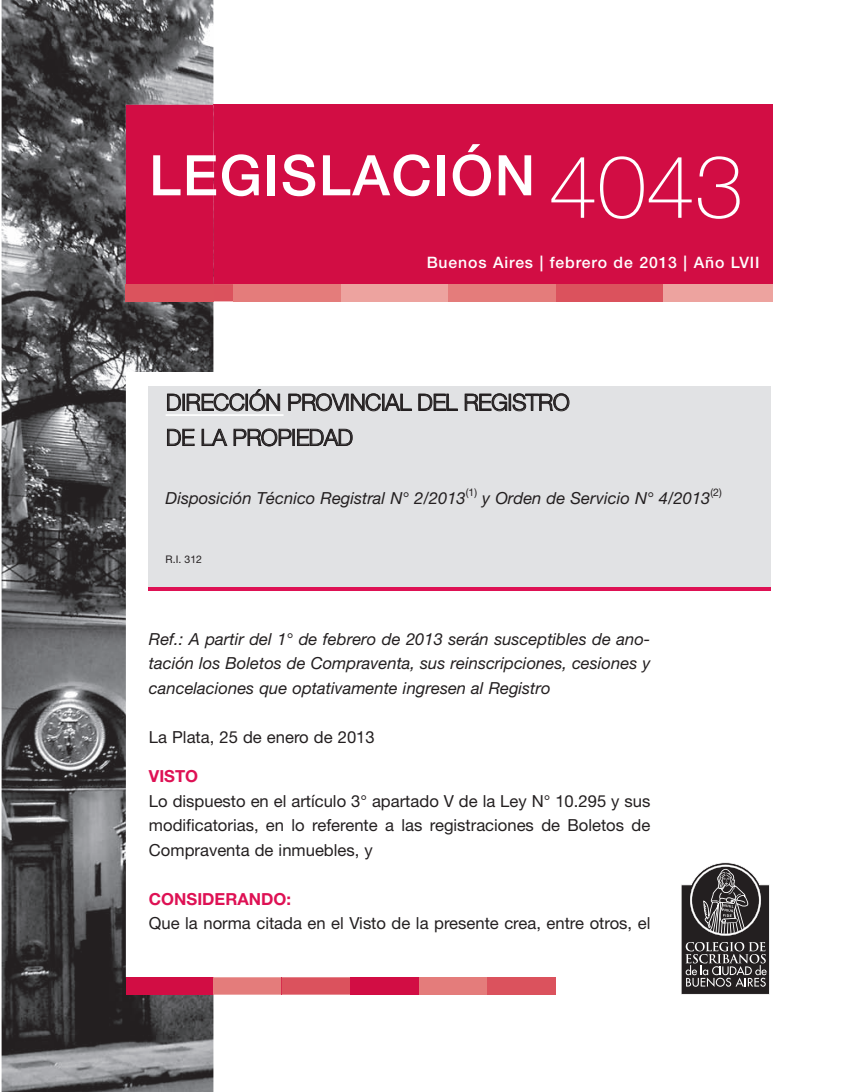
<style>
.page{position:relative;width:844px;height:1092px;background:#fff}
.page>*{position:absolute;margin:0;border:0;box-sizing:border-box;transform-origin:0 0}
.t1{font:500 56px "Helvetica Neue";letter-spacing:.03em;color:#fff}
.t2{font:300 22.75px/35px "Helvetica Neue";letter-spacing:-.015em;color:#231f20}
.t3{font:italic 16.62px/24.5px "Helvetica Neue";color:#231f20;text-align:justify}
.t4{font:16.62px/24.5px "Helvetica Neue";color:#231f20;text-align:justify}
.t5{font:700 16.62px "Helvetica Neue";color:#de1154}
.t6{font:500 15.75px "Helvetica Neue";letter-spacing:.055em;color:#fff}
.t7{font:10.5px "Helvetica Neue";color:#231f20}
.s1{font-weight:100;font-size:87.5px}
</style>
<div class="page">
<img style="left:2px;top:0;width:211px;height:1091px">
<div style="left:126px;top:372px;width:423px;height:605px;background:#fff"></div>
<div style="left:126px;top:977px;width:87px;height:17px;background:#d20d44"></div>
<div style="left:418px;top:977px;width:68px;height:17px;background:#e47c7b"></div>
<svg style="left:213px;top:977px;width:137px;height:17px;background:#df696e"></svg>
<div style="left:350px;top:977px;width:68px;height:17px;background:#d20d44"></div>
<div style="left:486px;top:977px;width:69px;height:17px;background:#db525d"></div>
<svg style="left:681px;top:862px;width:88px;height:132px;background:#5d5a5a"></svg>
<div style="left:213px;top:105px;width:559px;height:179px;background:#d20d44"></div>
<div style="left:126px;top:105px;width:87px;height:179px;background:#d20d44"></div>
<div style="left:213px;top:284px;width:20px;height:17px;background:#db525d"></div>
<img style="left:126px;top:284px;width:87px;height:17px">
<div style="left:233px;top:284px;width:108px;height:17px;background:#e47c7b"></div>
<div style="left:341px;top:284px;width:107px;height:17px;background:#eda39f"></div>
<div style="left:448px;top:284px;width:107px;height:17px;background:#e47c7b"></div>
<div style="left:555px;top:284px;width:108px;height:17px;background:#db525d"></div>
<div style="left:663px;top:284px;width:109px;height:17px;background:#eda39f"></div>
<div style="left:149px;top:386px;width:621px;height:201px;background:#e1e2e4"></div>
<hr style="left:166px;top:414px;width:117px;height:2px;background:#fff">
<hr style="left:149px;top:587px;width:621px;height:3px;background:#de1154">
<h1 class="t1" style="left:149px;top:155px;width:596px">LEGISLACIÓN <span class="s1">4043</span></h1>
<p class="t6" style="left:426px;top:256px;width:334px">Buenos Aires | febrero de 2013 | Año LVII</p>
<h2 class="t2" style="left:166px;top:387px;width:405px">DIRECCIÓN PROVINCIAL DEL REGISTRO<br>DE LA PROPIEDAD</h2>
<p class="t3" style="left:166px;top:487px;width:302px">Disposición Técnico Registral N° 2/2013</p>
<p class="t7" style="left:466px;top:489px;width:13px">(1)</p>
<p class="t3" style="left:482px;top:487px;width:230px">y Orden de Servicio N° 4/2013</p>
<p class="t7" style="left:710px;top:489px;width:13px">(2)</p>
<p class="t7" style="left:166px;top:555px;width:38px">R.I. 312</p>
<p class="t3" style="left:149px;top:628px;width:503px">Ref.: A partir del 1° de febrero de 2013 serán susceptibles de ano&shy;tación los Boletos de Compraventa, sus reinscripciones, cesiones y cancelaciones que optativamente ingresen al Registro</p>
<p class="t4" style="left:149px;top:726px;width:227px">La Plata, 25 de enero de 2013</p>
<p class="t5" style="left:149px;top:770px;width:51px">VISTO</p>
<p class="t4" style="left:149px;top:790px;width:503px">Lo dispuesto en el artículo 3° apartado V de la Ley N° 10.295 y sus modificatorias, en lo referente a las registraciones de Boletos de Compraventa de inmuebles, y</p>
<p class="t5" style="left:149px;top:892px;width:143px">CONSIDERANDO:</p>
<p class="t4" style="left:149px;top:912px;width:503px">Que la norma citada en el Visto de la presente crea, entre otros, el</p>
</div>
